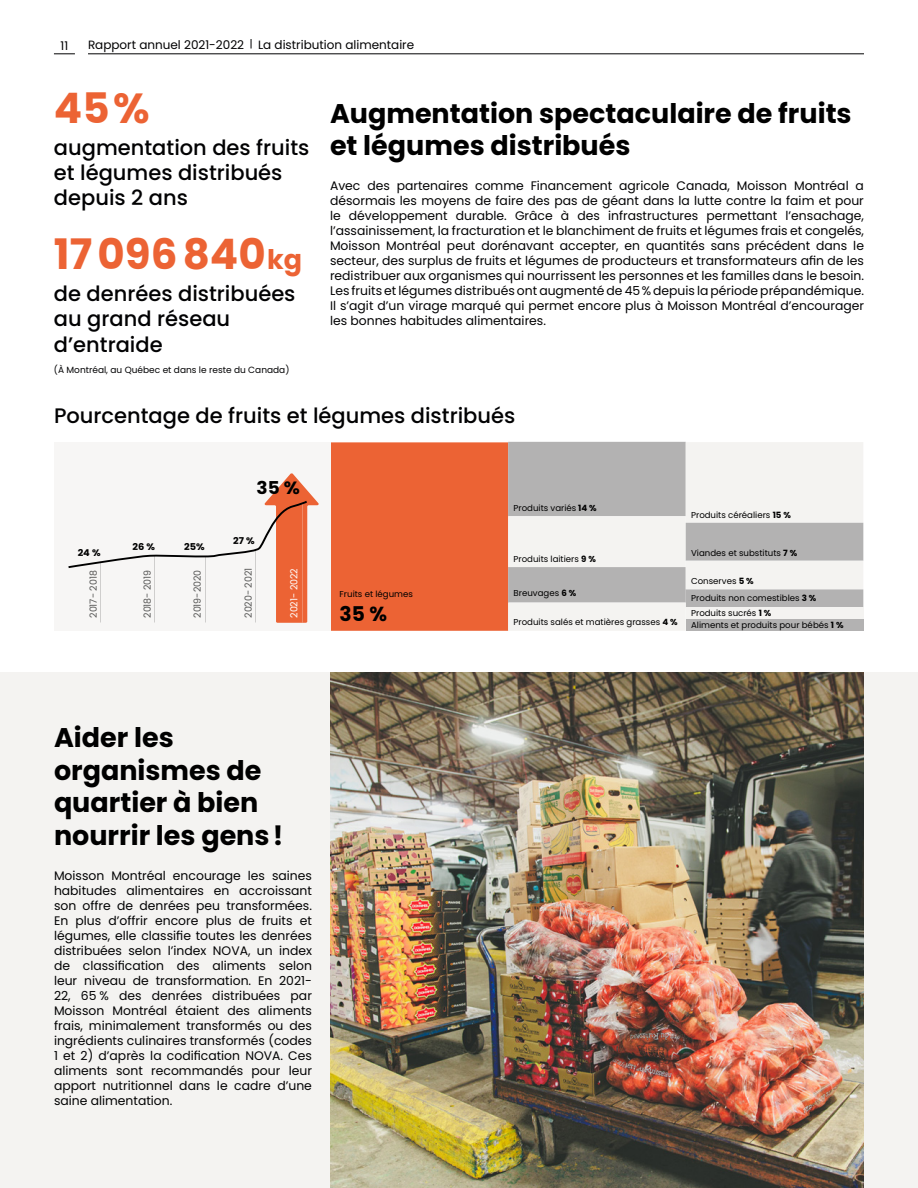
<style>
.page{position:relative;width:918px;height:1188px;background:#fff}
.page>*{position:absolute;margin:0;border:0;box-sizing:border-box;transform-origin:0 0}
.t1{font:700 42px "Poppins";color:#ec6334}
.t2{font:700 27px/32.4px "Poppins";color:#000}
.t3{font:500 21px/25.2px "Poppins";color:#020203}
.t4{font:700 20.25px "Poppins";color:#000}
.t5{font:700 17.7px "Poppins";color:#000;scale:1.04 1}
.t6{font:12.3px/15px "Poppins";color:#020203;text-align:justify}
.t7{font:12px "Poppins";color:#020203}
.t8{font:9.75px "Poppins";color:#575756;scale:.96 1}
.t9{font:9.75px "Poppins";color:#fff;scale:.96 1}
.t10{font:700 9.45px "Poppins";color:#000;scale:1.04 1}
.t11{font:9px "Poppins";color:#020203}
.t12{font:8.55px/17.4px "Poppins";color:#000}
.s1{font-size:27px}
.s2{font-weight:700}
</style>
<div class="page">
<div style="left:0;top:673px;width:918px;height:515px;background:#f4f3f1"></div>
<svg style="left:331px;top:442px;width:532px;height:189px"></svg>
<div style="left:686px;top:607px;width:177px;height:12px;background:#f4f3f1"></div>
<div style="left:686px;top:619px;width:177px;height:12px;background:#b3b2b2"></div>
<img style="left:331px;top:673px;width:533px;height:515px">
<div style="left:54px;top:442px;width:277px;height:189px;background:#f7f6f5"></div>
<svg style="left:68px;top:473px;width:251px;height:150px"></svg>
<hr style="left:88px;top:54px;width:776px;height:1px;background:#020203">
<svg style="left:54px;top:54px;width:21px;height:1px"></svg>
<p class="t7" style="left:61px;top:38px;width:9px">11</p>
<p class="t7" style="left:88px;top:37px;width:158px">Rapport annuel 2021-2022</p>
<p class="t7" style="left:258px;top:37px;width:158px">La distribution alimentaire</p>
<h1 class="t1" style="left:54px;top:84px;width:97px">45%</h1>
<h3 class="t3" style="left:54px;top:135px;width:257px">augmentation des fruits et légumes distribués depuis 2 ans</h3>
<h1 class="t1" style="left:54px;top:230px;width:250px">17096840<span class="s1">kg</span></h1>
<h3 class="t3" style="left:54px;top:281px;width:243px">de denrées distribuées au grand réseau d’entraide</h3>
<p class="t11" style="left:54px;top:365px;width:237px">(À Montréal, au Québec et dans le reste du Canada)</p>
<h2 class="t2" style="left:330px;top:97px;width:523px">Augmentation spectaculaire de fruits et légumes distribués</h2>
<p class="t6" style="left:330px;top:179px;width:536px">Avec des partenaires comme Financement agricole Canada, Moisson Montréal a désormais les moyens de faire des pas de géant dans la lutte contre la faim et pour le développement durable. Grâce à des infrastructures permettant l’ensachage, l’assainissement, la fracturation et le blanchiment de fruits et légumes frais et congelés, Moisson Montréal peut dorénavant accepter, en quantités sans précédent dans le secteur, des surplus de fruits et légumes de producteurs et transformateurs afin de les redistribuer aux organismes qui nourrissent les personnes et les familles dans le besoin.<br>Les fruits et légumes distribués ont augmenté de 45% depuis la période prépandémique.<br>Il s’agit d’un virage marqué qui permet encore plus à Moisson Montréal d’encourager les bonnes habitudes alimentaires.</p>
<h3 class="t3" style="left:54px;top:403px;width:463px">Pourcentage de fruits et légumes distribués</h3>
<p class="t10" style="left:78px;top:547px;width:23px">24 %</p>
<p class="t8" style="left:88px;top:618px;width:51px;rotate:-90deg">2017- 2018</p>
<p class="t10" style="left:133px;top:541px;width:23px">26 %</p>
<p class="t8" style="left:142px;top:618px;width:52px;rotate:-90deg">2018- 2019</p>
<p class="t10" style="left:184px;top:541px;width:21px">25%</p>
<h3 class="t5" style="left:257px;top:478px;width:43px">35 %</h3>
<p class="t10" style="left:233px;top:535px;width:22px">27 %</p>
<p class="t8" style="left:192px;top:618px;width:52px;rotate:-90deg">2019-2020</p>
<p class="t8" style="left:243px;top:618px;width:54px;rotate:-90deg">2020- 2021</p>
<p class="t9" style="left:289px;top:618px;width:53px;rotate:-90deg">2021- 2022</p>
<p class="t12" style="left:340px;top:585px;width:75px">Fruits et légumes</p>
<h3 class="t4" style="left:340px;top:602px;width:49px">35 %</h3>
<h2 class="t2" style="left:54px;top:722px;width:231px">Aider les organismes de quartier à bien nourrir les gens!</h2>
<p class="t6" style="left:54px;top:868px;width:259px">Moisson Montréal encourage les saines habitudes alimentaires en accroissant son offre de denrées peu transformées.<br>En plus d’offrir encore plus de fruits et légumes, elle classifie toutes les denrées distribuées selon l’index NOVA, un index de classification des aliments selon leur niveau de transformation. En 2021- 22, 65 % des denrées distribuées par Moisson Montréal étaient des aliments frais, minimalement transformés ou des ingrédients culinaires transformés (codes 1 et 2) d’après la codification NOVA. Ces aliments sont recommandés pour leur apport nutritionnel dans le cadre d’une saine alimentation.</p>
<p class="t12" style="left:514px;top:499px;width:85px">Produits variés <span class="s2">14 %</span></p>
<p class="t12" style="left:514px;top:550px;width:84px">Produits laitiers <span class="s2">9 %</span></p>
<p class="t12" style="left:691px;top:506px;width:101px">Produits céréaliers <span class="s2">15 %</span></p>
<p class="t12" style="left:691px;top:544px;width:108px">Viandes et substituts <span class="s2">7 %</span></p>
<p class="t12" style="left:514px;top:584px;width:64px">Breuvages <span class="s2">6 %</span></p>
<p class="t12" style="left:691px;top:572px;width:127px">Conserves <span class="s2">5 %<br></span>Produits non comestibles <span class="s2">3 %</span></p>
<p class="t12" style="left:514px;top:614px;width:166px">Produits salés et matières grasses <span class="s2">4 %</span></p>
<p class="t12" style="left:691px;top:608px;width:154px;line-height:11.2px">Produits sucrés <span class="s2">1 %<br></span>Aliments et produits pour bébés <span class="s2">1 %</span></p>
</div>
